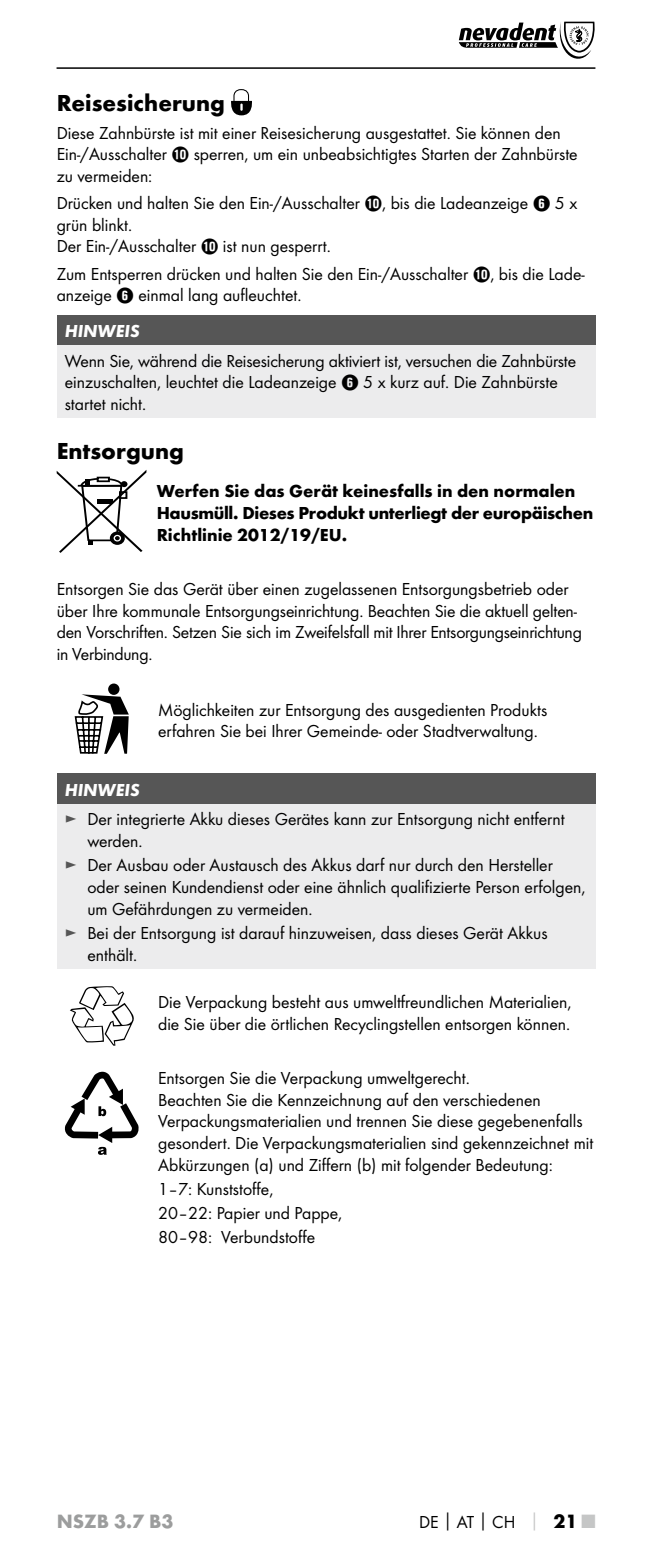
<style>
.page{position:relative;width:652px;height:1560px;background:#fff}
.page>*{position:absolute;margin:0;border:0;box-sizing:border-box;transform-origin:0 0}
.t1{font:700 24px "Futura";color:#000}
.t2{font:700 20px "Futura";color:#9c9d9d}
.t3{font:18px/21.6px "Futura Boo";color:#000}
.t4{font:700 18px/21.6px "Futura";color:#000}
.t5{font:italic 700 18px "Futura";color:#fff}
.s1{font-family:"Hako PI Nummern"}
.s2{color:#565656}
.s3{font-family:"Futura";font-weight:700}
.s4{font-family:"Futura";font-weight:700;color:#c5c6c6}
.s5{font-family:"Futura";font-weight:700;font-size:20px}
.s6{font-family:"Futura";font-weight:700;font-size:20px;color:#c5c6c6}
</style>
<div class="page">
<svg style="left:459px;top:21px;width:136px;height:38px"></svg>
<hr style="left:57px;top:67px;width:538px;height:2px;background:#000">
<svg style="left:231px;top:89px;width:21px;height:26px"></svg>
<div style="left:57px;top:315px;width:539px;height:30px;background:#565656"></div>
<div style="left:57px;top:345px;width:539px;height:73px;background:#ececed"></div>
<div style="left:108px;top:683px;width:11px;height:11px;background:#000;border-radius:50%"></div>
<svg style="left:75px;top:694px;width:54px;height:59px"></svg>
<div style="left:57px;top:773px;width:539px;height:30px;background:#565656"></div>
<div style="left:57px;top:803px;width:539px;height:165px;background:#ececed"></div>
<svg style="left:70px;top:986px;width:64px;height:59px"></svg>
<svg style="left:65px;top:1071px;width:74px;height:83px"></svg>
<svg style="left:57px;top:470px;width:89px;height:83px"></svg>
<h1 class="t1" style="left:57px;top:88px;width:170px">Reisesicherung</h1>
<p class="t3" style="left:57px;top:122px;width:522px">Diese Zahnbürste ist mit einer Reisesicherung ausgestattet. Sie können den<br>Ein-/Ausschalter <span class="s1">0</span> sperren, um ein unbeabsichtigtes Starten der Zahnbürste zu vermeiden:</p>
<p class="t3" style="left:57px;top:192px;width:522px">Drücken und halten Sie den Ein-/Ausschalter <span class="s1">0</span>, bis die Ladeanzeige <span class="s1">6</span> 5 x grün blinkt.<br>Der Ein-/Ausschalter <span class="s1">0</span> ist nun gesperrt.</p>
<p class="t3" style="left:57px;top:263px;width:529px">Zum Entsperren drücken und halten Sie den Ein-/Ausschalter <span class="s1">0</span>, bis die Lade&shy;anzeige <span class="s1">6</span> einmal lang aufleuchtet.</p>
<p class="t5" style="left:65px;top:320px;width:76px">HINWEIS</p>
<p class="t3" style="left:65px;top:350px;width:513px">Wenn Sie, während die Reisesicherung aktiviert ist, versuchen die Zahnbürste einzuschalten, leuchtet die Ladeanzeige <span class="s1">6</span> 5 x kurz auf. Die Zahnbürste startet nicht.</p>
<h1 class="t1" style="left:57px;top:435px;width:129px">Entsorgung</h1>
<p class="t4" style="left:157px;top:480px;width:438px">Werfen Sie das Gerät keinesfalls in den normalen<br>Hausmüll. Dieses Produkt unterliegt der europäischen<br>Richtlinie 2012/19/EU.</p>
<p class="t3" style="left:57px;top:578px;width:527px">Entsorgen Sie das Gerät über einen zugelassenen Entsorgungsbetrieb oder über Ihre kommunale Entsorgungseinrichtung. Beachten Sie die aktuell gelten&shy;den Vorschriften. Setzen Sie sich im Zweifelsfall mit Ihrer Entsorgungseinrichtung in Verbindung.</p>
<p class="t3" style="left:158px;top:698px;width:391px">Möglichkeiten zur Entsorgung des ausgedienten Produkts erfahren Sie bei Ihrer Gemeinde- oder Stadtverwaltung.</p>
<p class="t5" style="left:65px;top:778px;width:76px">HINWEIS</p>
<p class="t3" style="left:87px;top:808px;width:479px;text-indent:-23px"><span class="s2">►</span> Der integrierte Akku dieses Gerätes kann zur Entsorgung nicht entfernt werden.</p>
<p class="t3" style="left:87px;top:854px;width:500px;text-indent:-23px"><span class="s2">►</span> Der Ausbau oder Austausch des Akkus darf nur durch den Hersteller oder seinen Kundendienst oder eine ähnlich qualifizierte Person erfolgen, um Gefährdungen zu vermeiden.</p>
<p class="t3" style="left:87px;top:922px;width:462px;text-indent:-23px"><span class="s2">►</span> Bei der Entsorgung ist darauf hinzuweisen, dass dieses Gerät Akkus enthält.</p>
<p class="t3" style="left:158px;top:990px;width:415px">Die Verpackung besteht aus umweltfreundlichen Materialien, die Sie über die örtlichen Recyclingstellen entsorgen können.</p>
<p class="t3" style="left:158px;top:1067px;width:437px">Entsorgen Sie die Verpackung umweltgerecht.<br>Beachten Sie die Kennzeichnung auf den verschiedenen Verpackungsmaterialien und trennen Sie diese gegebenenfalls gesondert. Die Verpackungsmaterialien sind gekennzeichnet mit Abkürzungen (a) und Ziffern (b) mit folgender Bedeutung:</p>
<p class="t3" style="left:158px;top:1176px;width:186px;line-height:24px">1–7: Kunststoffe,<br>20–22: Papier und Pappe,<br>80–98: Verbundstoffe</p>
<p class="t2" style="left:57px;top:1508px;width:118px">NSZB 3.7 B3</p>
<p class="t3" style="left:419px;top:1510px;width:178px">DE<span class="s3">│</span>AT<span class="s3">│</span>CH <span class="s4">│</span> <span class="s5">21</span> <span class="s6">■</span></p>
</div>
